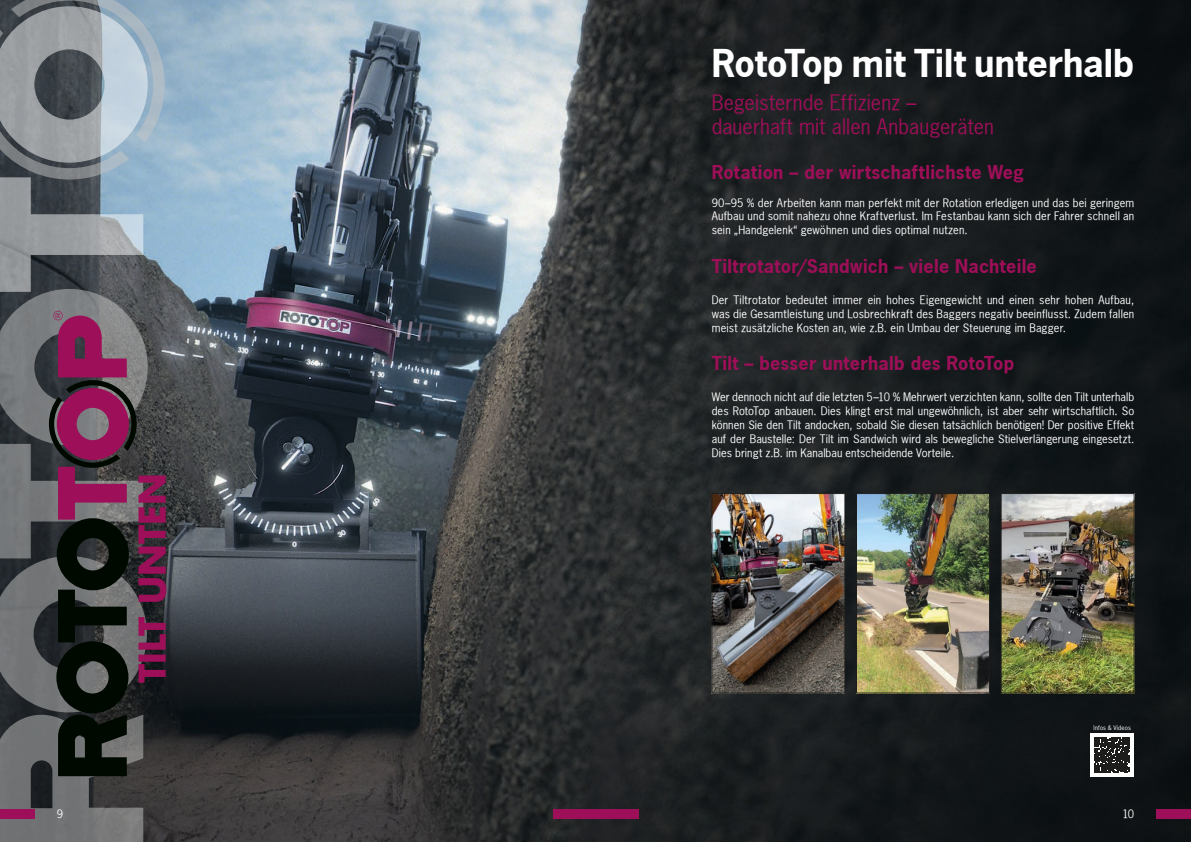
<style>
.page{position:relative;width:1191px;height:842px;background:#fff}
.page>*{position:absolute;margin:0;border:0;box-sizing:border-box;transform-origin:0 0}
.t1{font:700 36px "News Gothic";color:#fff}
.t2{font:700 36px "Futura Std";letter-spacing:-.005em;color:#9d0f58}
.t3{font:20px/24px "News Gothic";letter-spacing:.01em;color:#9d0f58}
.t4{font:700 18px "News Gothic";letter-spacing:.015em;color:#9d0f58}
.t5{font:11px/13.9px "News Gothic";letter-spacing:.015em;color:#fff;text-align:justify}
.t6{font:6px "News Gothic";letter-spacing:.03em;color:#fff}
</style>
<div class="page">
<img style="left:165px;top:0;width:1026px;height:842px">
<svg style="left:0;top:0;width:165px;height:842px;background:#636168"></svg>
<img style="left:858px;top:495px;width:129px;height:196px">
<div style="left:856px;top:493px;width:133px;height:200px;border:1px solid #1d1d1b"></div>
<img style="left:713px;top:495px;width:130px;height:196px">
<div style="left:711px;top:493px;width:134px;height:200px;border:1px solid #1d1d1b"></div>
<img style="left:1003px;top:495px;width:129px;height:196px">
<div style="left:1001px;top:493px;width:133px;height:200px;border:1px solid #1d1d1b"></div>
<div style="left:1090px;top:733px;width:44px;height:44px;background:#fff"></div>
<svg style="left:1094px;top:737px;width:36px;height:36px"></svg>
<div style="left:1157px;top:809px;width:34px;height:10px;background:#9d0f58"></div>
<div style="left:0;top:809px;width:35px;height:10px;background:#9d0f58"></div>
<div style="left:553px;top:809px;width:85px;height:10px;background:#9d0f58"></div>
<h1 class="t1" style="left:711px;top:40px;width:424px">RotoTop mit Tilt unterhalb</h1>
<h2 class="t3" style="left:711px;top:90px;width:284px">Begeisternde Effizienz – dauerhaft mit allen Anbaugeräten</h2>
<h1 class="t2" style="left:128px;top:682px;width:210px;rotate:-90deg">TILT UNTEN</h1>
<h3 class="t4" style="left:711px;top:160px;width:314px">Rotation – der wirtschaftlichste Weg</h3>
<p class="t5" style="left:711px;top:195px;width:424px">90–95 % der Arbeiten kann man perfekt mit der Rotation erledigen und das bei geringem Aufbau und somit nahezu ohne Kraftverlust. Im Festanbau kann sich der Fahrer schnell an sein „Handgelenk“ gewöhnen und dies optimal nutzen.</p>
<h3 class="t4" style="left:711px;top:254px;width:326px">Tiltrotator/Sandwich – viele Nachteile</h3>
<p class="t5" style="left:711px;top:293px;width:424px">Der Tiltrotator bedeutet immer ein hohes Eigengewicht und einen sehr hohen Aufbau, was die Gesamtleistung und Losbrechkraft des Baggers negativ beeinflusst. Zudem fallen meist zusätzliche Kosten an, wie z.B. ein Umbau der Steuerung im Bagger.</p>
<h3 class="t4" style="left:711px;top:351px;width:304px">Tilt – besser unterhalb des RotoTop</h3>
<p class="t5" style="left:711px;top:390px;width:424px">Wer dennoch nicht auf die letzten 5–10 % Mehrwert verzichten kann, sollte den Tilt unterhalb des RotoTop anbauen. Dies klingt erst mal ungewöhnlich, ist aber sehr wirtschaftlich. So können Sie den Tilt andocken, sobald Sie diesen tatsächlich benötigen! Der positive Effekt auf der Baustelle: Der Tilt im Sandwich wird als bewegliche Stielverlängerung eingesetzt.<br>Dies bringt z.B. im Kanalbau entscheidende Vorteile.</p>
<p class="t6" style="left:1093px;top:724px;width:39px">Infos &amp; Videos</p>
<p class="t5" style="left:57px;top:807px;width:8px">9</p>
<p class="t5" style="left:1122px;top:807px;width:13px">10</p>
</div>
